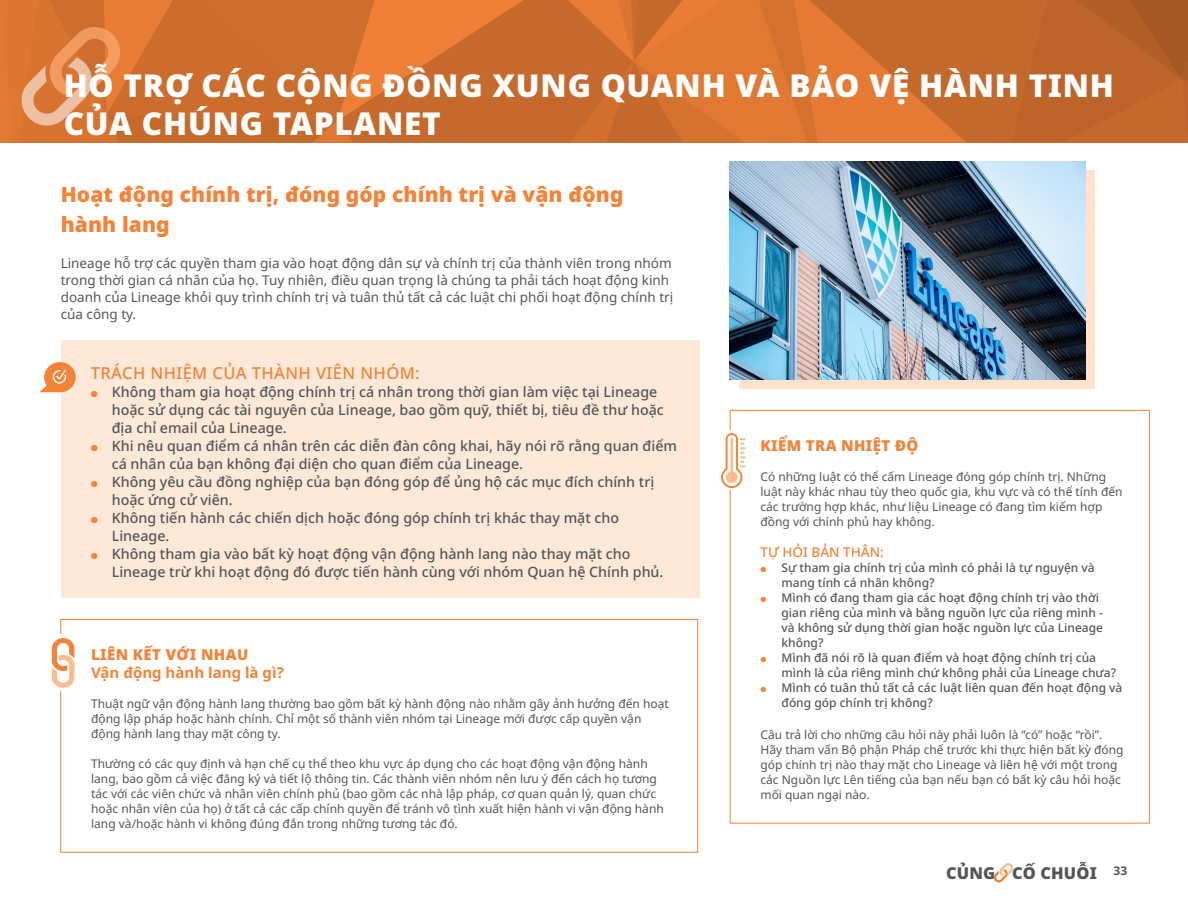
<style>
.page{position:relative;width:1188px;height:918px;background:#fff}
.page>*{position:absolute;margin:0;border:0;box-sizing:border-box;transform-origin:0 0}
.t1{font:900 31.5px/37.5px "Noto Sans";letter-spacing:.025em;color:#fff}
.t2{font:900 21px/30px "Noto Sans";letter-spacing:.005em;color:#f48237}
.t3{font:500 16.5px "Noto Sans";letter-spacing:.025em;color:#f48237}
.t4{font:900 16.35px "Noto Sans";letter-spacing:.01em;color:#535558}
.t5{font:900 15px "Noto Sans";letter-spacing:.025em;color:#f48237}
.t6{font:700 15px "Noto Sans";color:#f48237}
.t7{font:500 14.25px/18px "Noto Sans";color:#535558}
.t8{font:13.5px/17.2px "Noto Sans";color:#535558}
.t9{font:500 13.5px "Noto Sans";color:#f48237}
.t10{font:12px/15px "Noto Sans";color:#535558}
.t11{font:500 12px/15px "Noto Sans";color:#535558}
</style>
<div class="page">
<svg style="left:993px;top:863px;width:21px;height:19px"></svg>
<svg style="left:0;top:0;width:1188px;height:143px;background:#d06f30"></svg>
<div style="left:739px;top:171px;width:355px;height:218px;background:#fee2cc"></div>
<img style="left:730px;top:162px;width:355px;height:218px">
<div style="left:61px;top:340px;width:638px;height:258px;background:#fee9d8"></div>
<div style="left:60px;top:619px;width:638px;height:234px;border:1px solid #f48237"></div>
<div style="left:58px;top:634px;width:5px;height:57px;background:#fff"></div>
<svg style="left:52px;top:638px;width:22px;height:50px"></svg>
<svg style="left:721px;top:433px;width:25px;height:55px"></svg>
<svg style="left:40px;top:362px;width:36px;height:30px"></svg>
<h1 class="t1" style="left:64px;top:67px;width:1052px">HỖ TRỢ CÁC CỘNG ĐỒNG XUNG QUANH VÀ BẢO VỆ HÀNH TINH<br>CỦA CHÚNG TAPLANET</h1>
<h2 class="t2" style="left:61px;top:180px;width:564px">Hoạt động chính trị, đóng góp chính trị và vận động hành lang</h2>
<p class="t8" style="left:61px;top:254px;width:614px">Lineage hỗ trợ các quyền tham gia vào hoạt động dân sự và chính trị của thành viên trong nhóm trong thời gian cá nhân của họ. Tuy nhiên, điều quan trọng là chúng ta phải tách hoạt động kinh doanh của Lineage khỏi quy trình chính trị và tuân thủ tất cả các luật chi phối hoạt động chính trị của công ty.</p>
<h3 class="t3" style="left:91px;top:361px;width:331px">TRÁCH NHIỆM CỦA THÀNH VIÊN NHÓM:</h3>
<p class="t7" style="left:112px;top:383px;width:567px">Không tham gia hoạt động chính trị cá nhân trong thời gian làm việc tại Lineage hoặc sử dụng các tài nguyên của Lineage, bao gồm quỹ, thiết bị, tiêu đề thư hoặc địa chỉ email của Lineage.<br>Khi nêu quan điểm cá nhân trên các diễn đàn công khai, hãy nói rõ rằng quan điểm cá nhân của bạn không đại diện cho quan điểm của Lineage.<br>Không yêu cầu đồng nghiệp của bạn đóng góp để ủng hộ các mục đích chính trị hoặc ứng cử viên.<br>Không tiến hành các chiến dịch hoặc đóng góp chính trị khác thay mặt cho Lineage.<br>Không tham gia vào bất kỳ hoạt động vận động hành lang nào thay mặt cho Lineage trừ khi hoạt động đó được tiến hành cùng với nhóm Quan hệ Chính phủ.</p>
<p class="t5" style="left:91px;top:643px;width:159px">LIÊN KẾT VỚI NHAU</p>
<p class="t6" style="left:91px;top:662px;width:194px">Vận động hành lang là gì?</p>
<p class="t10" style="left:91px;top:696px;width:579px">Thuật ngữ vận động hành lang thường bao gồm bất kỳ hành động nào nhằm gây ảnh hưởng đến hoạt động lập pháp hoặc hành chính. Chỉ một số thành viên nhóm tại Lineage mới được cấp quyền vận động hành lang thay mặt công ty.</p>
<p class="t10" style="left:91px;top:756px;width:574px">Thường có các quy định và hạn chế cụ thể theo khu vực áp dụng cho các hoạt động vận động hành lang, bao gồm cả việc đăng ký và tiết lộ thông tin. Các thành viên nhóm nên lưu ý đến cách họ tương tác với các viên chức và nhân viên chính phủ (bao gồm các nhà lập pháp, cơ quan quản lý, quan chức hoặc nhân viên của họ) ở tất cả các cấp chính quyền để tránh vô tình xuất hiện hành vi vận động hành lang và/hoặc hành vi không đúng đắn trong những tương tác đó.</p>
<p class="t5" style="left:760px;top:434px;width:159px">KIỂM TRA NHIỆT ĐỘ</p>
<p class="t10" style="left:760px;top:469px;width:364px">Có những luật có thể cấm Lineage đóng góp chính trị. Những luật này khác nhau tùy theo quốc gia, khu vực và có thể tính đến các trường hợp khác, như liệu Lineage có đang tìm kiếm hợp đồng với chính phủ hay không.</p>
<p class="t9" style="left:760px;top:543px;width:125px">TỰ HỎI BẢN THÂN:</p>
<p class="t11" style="left:782px;top:561px;width:342px">Sự tham gia chính trị của mình có phải là tự nguyện và mang tính cá nhân không?<br>Mình có đang tham gia các hoạt động chính trị vào thời gian riêng của mình và bằng nguồn lực của riêng mình -<br>và không sử dụng thời gian hoặc nguồn lực của Lineage không?<br>Mình đã nói rõ là quan điểm và hoạt động chính trị của mình là của riêng mình chứ không phải của Lineage chưa?<br>Mình có tuân thủ tất cả các luật liên quan đến hoạt động và đóng góp chính trị không?</p>
<p class="t10" style="left:760px;top:727px;width:365px">Câu trả lời cho những câu hỏi này phải luôn là “có” hoặc “rồi”.<br>Hãy tham vấn Bộ phận Pháp chế trước khi thực hiện bất kỳ đóng góp chính trị nào thay mặt cho Lineage và liên hệ với một trong các Nguồn lực Lên tiếng của bạn nếu bạn có bất kỳ câu hỏi hoặc mối quan ngại nào.</p>
<h3 class="t4" style="left:946px;top:860px;width:183px">CỦNG CỐ CHUỖI <sup>33</sup></h3>
</div>
